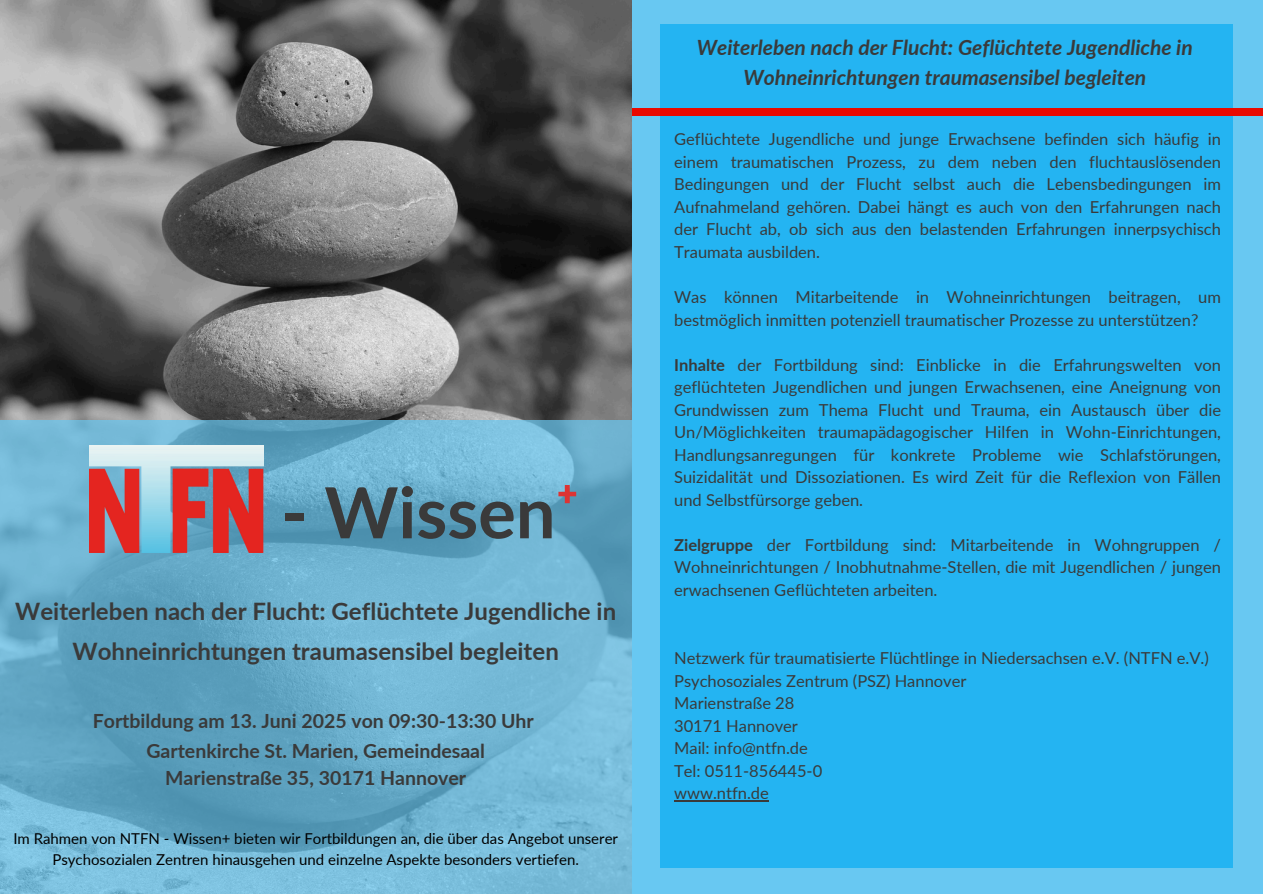
<style>
.page{position:relative;width:1263px;height:894px;background:#fff}
.page>*{position:absolute;margin:0;border:0;box-sizing:border-box;transform-origin:0 0}
.t1{font:700 70.5px "Lato";color:#3a3a3a}
.t2{font:700 24px/40.5px "Lato";color:#3a3a3a;text-align:center}
.t3{font:italic 700 21px/29.2px "Lato";color:#3a3a3a;text-align:center}
.t4{font:700 19.5px/30.3px "Lato";color:#3a3a3a;text-align:center}
.t5{font:16.5px/22.5px "Lato";color:#3a3a3a;text-align:justify}
.t6{font:15px/20.2px "Lato";color:#000;text-align:center}
.s1{color:#d33}
.s2{font-weight:700}
</style>
<div class="page">
<div style="left:0;top:0;width:1263px;height:893px;background:#68c8f2"></div>
<div style="left:660px;top:24px;width:573px;height:843px;background:#24b4f2"></div>
<div style="left:616px;top:109px;width:647px;height:6px;background:#ea0900"></div>
<img style="left:0;top:0;width:631px;height:419px">
<svg style="left:0;top:419px;width:632px;height:474px;background:#6bafcc"></svg>
<img style="left:89px;top:446px;width:175px;height:106px">
<hr style="left:674px;top:800px;width:95px;height:1px;background:#3a3a3a">
<p class="t1" style="left:281px;top:468px;width:300px">- Wissen<span class="s1">⁺</span></p>
<p class="t2" style="left:15px;top:590px;width:602px">Weiterleben nach der Flucht: Geflüchtete Jugendliche in<br>Wohneinrichtungen traumasensibel begleiten</p>
<h3 class="t4" style="left:93px;top:705px;width:443px">Fortbildung am 13. Juni 2025 von 09:30-13:30 Uhr<br>Gartenkirche St. Marien, Gemeindesaal</h3>
<h3 class="t4" style="left:165px;top:762px;width:303px">Marienstraße 35, 30171 Hannover</h3>
<p class="t6" style="left:13px;top:828px;width:606px">Im Rahmen von NTFN - Wissen+ bieten wir Fortbildungen an, die über das Angebot unserer<br>Psychosozialen Zentren hinausgehen und einzelne Aspekte besonders vertiefen.</p>
<p class="t3" style="left:697px;top:33px;width:497px">Weiterleben nach der Flucht: Geflüchtete Jugendliche in<br>Wohneinrichtungen traumasensibel begleiten</p>
<p class="t5" style="left:674px;top:128px;width:548px">Geflüchtete Jugendliche und junge Erwachsene befinden sich häufig in einem traumatischen Prozess, zu dem neben den fluchtauslösenden Bedingungen und der Flucht selbst auch die Lebensbedingungen im Aufnahmeland gehören. Dabei hängt es auch von den Erfahrungen nach der Flucht ab, ob sich aus den belastenden Erfahrungen innerpsychisch Traumata ausbilden.</p>
<p class="t5" style="left:674px;top:285px;width:548px">Was können Mitarbeitende in Wohneinrichtungen beitragen, um bestmöglich inmitten potenziell traumatischer Prozesse zu unterstützen?</p>
<p class="t5" style="left:674px;top:353px;width:548px"><span class="s2">Inhalte</span> der Fortbildung sind: Einblicke in die Erfahrungswelten von geflüchteten Jugendlichen und jungen Erwachsenen, eine Aneignung von Grundwissen zum Thema Flucht und Trauma, ein Austausch über die Un/Möglichkeiten traumapädagogischer Hilfen in Wohn-Einrichtungen, Handlungsanregungen für konkrete Probleme wie Schlafstörungen, Suizidalität und Dissoziationen. Es wird Zeit für die Reflexion von Fällen und Selbstfürsorge geben.</p>
<p class="t5" style="left:674px;top:533px;width:548px"><span class="s2">Zielgruppe</span> der Fortbildung sind: Mitarbeitende in Wohngruppen / Wohneinrichtungen / Inobhutnahme-Stellen, die mit Jugendlichen / jungen erwachsenen Geflüchteten arbeiten.</p>
<p class="t5" style="left:674px;top:646px;width:536px">Netzwerk für traumatisierte Flüchtlinge in Niedersachsen e.V. (NTFN e.V.)</p>
<p class="t5" style="left:674px;top:668px;width:294px">Psychosoziales Zentrum (PSZ) Hannover</p>
<p class="t5" style="left:674px;top:691px;width:122px">Marienstraße 28</p>
<p class="t5" style="left:674px;top:713px;width:125px">30171 Hannover</p>
<p class="t5" style="left:674px;top:736px;width:135px">Mail: info@ntfn.de</p>
<p class="t5" style="left:674px;top:758px;width:150px">Tel: 0511-856445-0</p>
<p class="t5" style="left:674px;top:781px;width:96px">www.ntfn.de</p>
</div>
